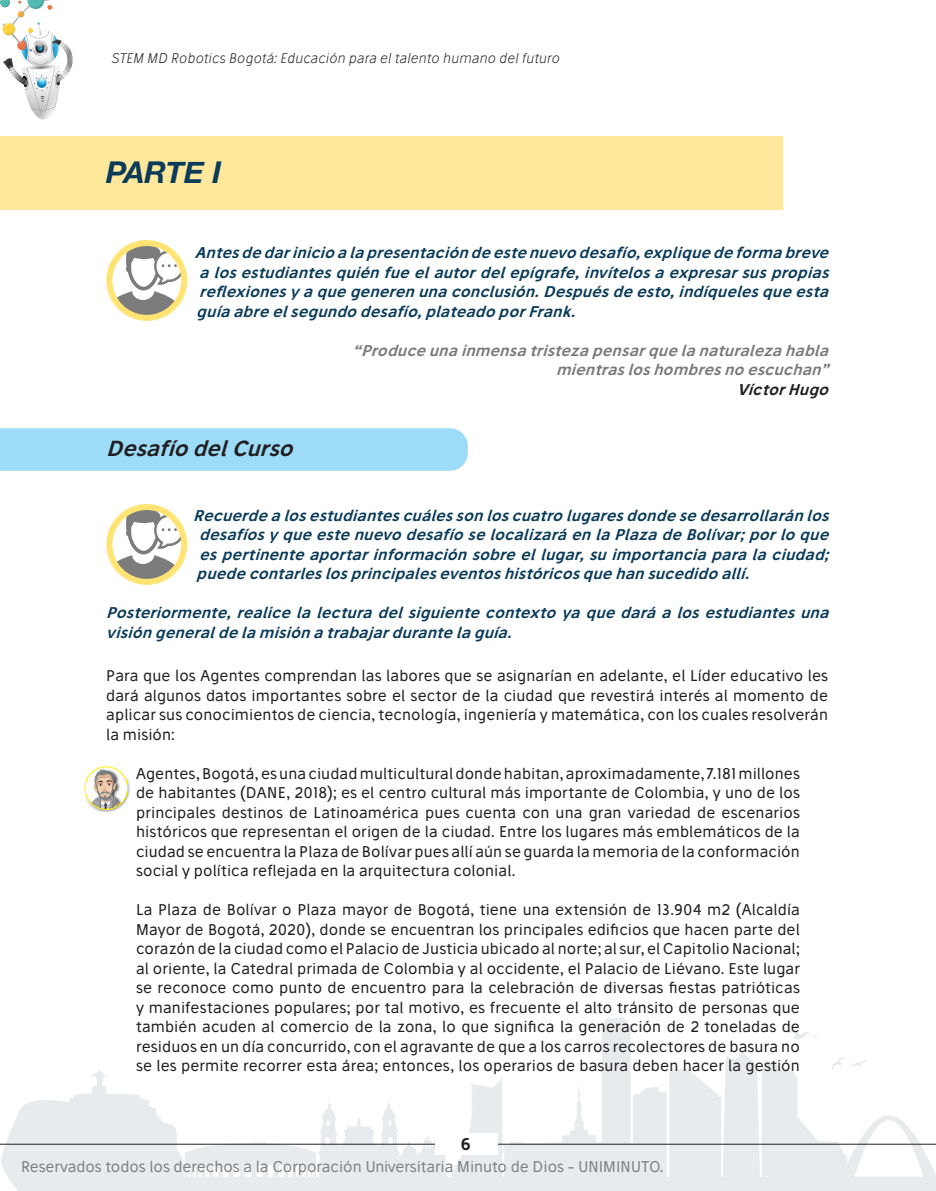
<style>
.page{position:relative;width:936px;height:1191px;background:#fff}
.page>*{position:absolute;margin:0;border:0;box-sizing:border-box;transform-origin:0 0}
.t1{font:italic 700 30px "Helvetica Neue";letter-spacing:-.01em;color:#0a3b59}
.t2{font:italic 600 21px "Stilu";color:#231f20}
.t3{font:600 16.5px "Stilu";color:#231f20}
.texto_profesor{font:15px/19.5px "Stilu";letter-spacing:.01em;color:#231f20;text-align:justify}
.texto_profesor-2{font:italic 600 15px/19.5px "Stilu";color:#0a3b59;text-align:justify}
.texto_profesor-3{font:italic 600 15px "Stilu";color:#787a7d}
.t4{font:15px "Stilu";color:#808285}
.texto_profesor-4{font:italic 600 15px "Stilu";color:#231f20}
.t5{font:italic 300 13.5px "Stilu";letter-spacing:.01em;color:#231f20}
</style>
<div class="page">
<svg style="left:88px;top:1017px;width:847px;height:174px"></svg>
<svg style="left:1px;top:1093px;width:87px;height:98px"></svg>
<hr style="left:0;top:1144px;width:935px;height:1px;background:#231f20">
<div style="left:435px;top:1133px;width:62px;height:22px;background:#fff"></div>
<svg style="left:0;top:0;width:73px;height:119px"></svg>
<svg style="left:113px;top:243px;width:71px;height:75px"></svg>
<div style="left:106px;top:240px;width:81px;height:81px;border:6px solid #fc0;border-radius:50%"></div>
<svg style="left:113px;top:507px;width:71px;height:75px"></svg>
<div style="left:106px;top:504px;width:81px;height:81px;border:6px solid #fc0;border-radius:50%"></div>
<div style="left:0;top:428px;width:468px;height:43px;background:#9cdcf8"></div>
<div style="left:0;top:136px;width:782px;height:73px;background:#ffe79c"></div>
<div style="left:84px;top:772px;width:48px;height:42px;background:#231f20;opacity:.47"></div>
<img style="left:96px;top:767px;width:21px;height:2px">
<svg style="left:85px;top:769px;width:42px;height:41px"></svg>
<div style="left:85px;top:766px;width:43px;height:43px;border:1px solid #fff101;border-radius:50%"></div>
<p class="t5" style="left:112px;top:50px;width:449px">STEM MD Robotics Bogotá: Educación para el talento humano del futuro</p>
<p class="t1" style="left:106px;top:149px;width:117px">PARTE I</p>
<p class="texto_profesor-2" style="left:195px;top:243px;width:640px">Antesdedarinicioalapresentacióndeestenuevodesafío,expliquedeformabreve alosestudiantesquiénfueelautordelepígrafe,invítelosaexpresarsuspropias reflexionesyaquegenerenunaconclusión.Despuésdeesto,indíquelesqueesta guíaabreelsegundodesafío,plateadoporFrank.</p>
<p class="texto_profesor-3" style="left:353px;top:340px;width:482px">“Produceunainmensatristezapensarquelanaturalezahabla</p>
<p class="texto_profesor-3" style="left:556px;top:360px;width:279px">mientrasloshombresnoescuchan”</p>
<p class="texto_profesor-4" style="left:737px;top:379px;width:98px">VíctorHugo</p>
<p class="t2" style="left:106px;top:435px;width:195px">DesafíodelCurso</p>
<p class="texto_profesor-2" style="left:193px;top:505px;width:642px">Recuerdealosestudiantescuálessonloscuatrolugaresdondesedesarrollaránlos desafíosyqueestenuevodesafíoselocalizaráenlaPlazadeBolívar;porloque espertinenteaportarinformaciónsobreellugar,suimportanciaparalaciudad; puedecontarleslosprincipaleseventoshistóricosquehansucedidoallí.</p>
<p class="texto_profesor-2" style="left:106px;top:603px;width:729px">Posteriormente,realicelalecturadelsiguientecontextoyaquedaráalosestudiantesuna visióngeneraldelamisiónatrabajardurantelaguía.</p>
<p class="texto_profesor" style="left:106px;top:666px;width:723px">Para que los Agentes comprendan las labores que se asignarían en adelante, el Líder educativo les dará algunos datos importantes sobre el sector de la ciudad que revestirá interés al momento de aplicar sus conocimientos de ciencia, tecnología, ingeniería y matemática, con los cuales resolverán la misión:</p>
<p class="texto_profesor" style="left:136px;top:763px;width:665px">Agentes, Bogotá, es una ciudad multicultural donde habitan, aproximadamente, 7.181 millones de habitantes (DANE, 2018); es el centro cultural más importante de Colombia, y uno de los principales destinos de Latinoamérica pues cuenta con una gran variedad de escenarios históricos que representan el origen de la ciudad. Entre los lugares más emblemáticos de la ciudad se encuentra la Plaza de Bolívar pues allí aún se guarda la memoria de la conformación social y política reflejada en la arquitectura colonial.</p>
<p class="texto_profesor" style="left:136px;top:900px;width:665px">La Plaza de Bolívar o Plaza mayor de Bogotá, tiene una extensión de 13.904 m2 (Alcaldía Mayor de Bogotá, 2020), donde se encuentran los principales edificios que hacen parte del corazón de la ciudad como el Palacio de Justicia ubicado al norte; al sur, el Capitolio Nacional; al oriente, la Catedral primada de Colombia y al occidente, el Palacio de Liévano. Este lugar se reconoce como punto de encuentro para la celebración de diversas fiestas patrióticas y manifestaciones populares; por tal motivo, es frecuente el alto tránsito de personas que también acuden al comercio de la zona, lo que significa la generación de 2 toneladas de residuos en un día concurrido, con el agravante de que a los carros recolectores de basura no se les permite recorrer esta área; entonces, los operarios de basura deben hacer la gestión</p>
<p class="t3" style="left:460px;top:1133px;width:12px">6</p>
<p class="t4" style="left:21px;top:1157px;width:644px">Reservados todos los derechos a la Corporación Universitaria Minuto de Dios - UNIMINUTO.</p>
</div>
